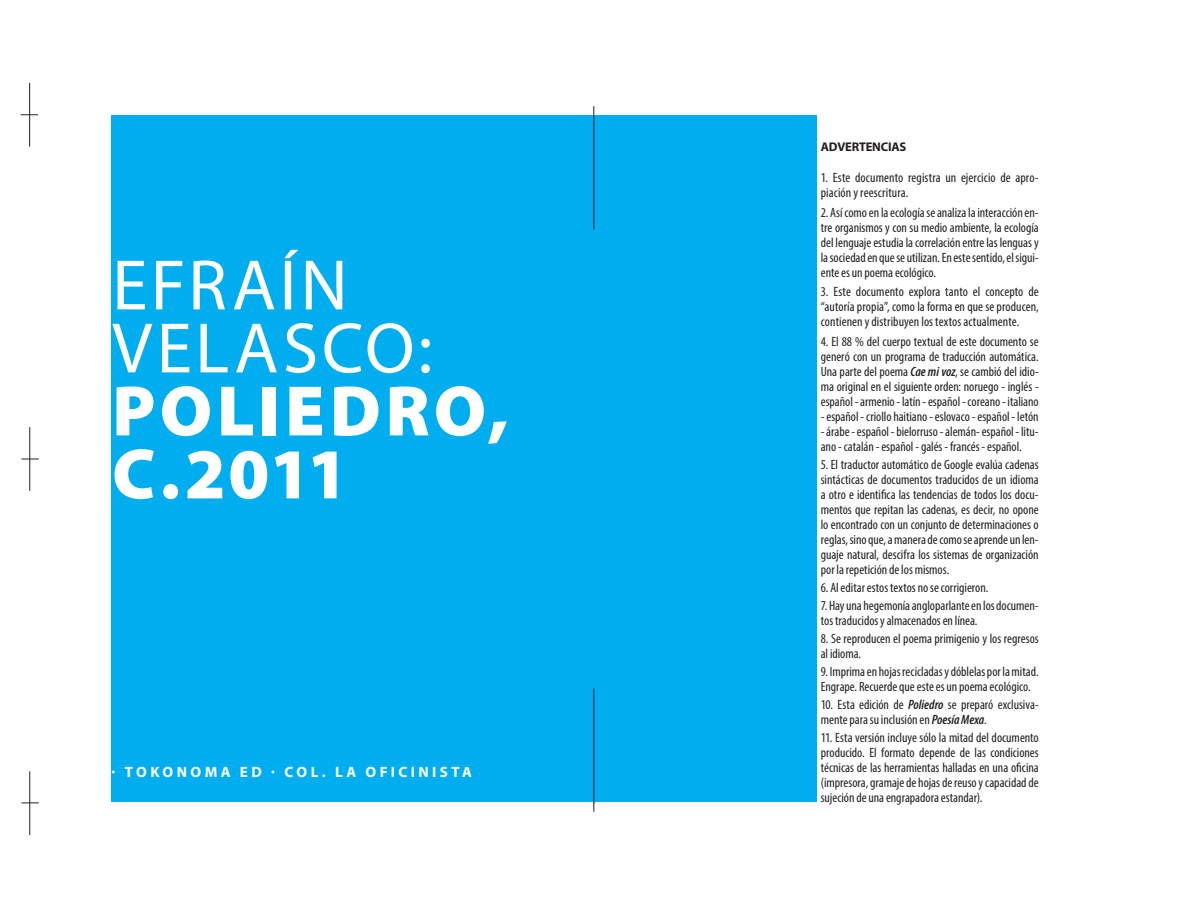
<style>
.page{position:relative;width:1188px;height:918px;background:#fff}
.page>*{position:absolute;margin:0;border:0;box-sizing:border-box;transform-origin:0 0}
.t1{font:900 72px/63px "Myriad Pro";letter-spacing:.055em;color:#fff}
.t2{font:72px/63px "Myriad Pro";letter-spacing:.05em;color:#fff}
.t3{font:700 15px "Myriad Pro";letter-spacing:.23em;color:#fff}
.t4{font:condensed 13.5px/15px "Myriad Pro";color:#231f20}
.t5{font:700 12.6px "Myriad Pro";letter-spacing:-.015em;color:#231f20}
.s1{font-style:inherit}
.s2{font-weight:600;font-style:italic}
</style>
<div class="page">
<hr style="left:594px;top:688px;width:1px;height:115px;background:#231f20">
<hr style="left:594px;top:115px;width:1px;height:115px;background:#231f20">
<div style="left:111px;top:116px;width:706px;height:686px;background:#00aeef"></div>
<hr style="left:593px;top:106px;width:1px;height:123px;background:#231f20">
<hr style="left:593px;top:688px;width:1px;height:124px;background:#231f20">
<hr style="left:29px;top:83px;width:1px;height:64px;background:#231f20">
<hr style="left:29px;top:771px;width:1px;height:64px;background:#231f20">
<hr style="left:29px;top:427px;width:1px;height:64px;background:#231f20">
<svg style="left:21px;top:802px;width:18px;height:1px"></svg>
<svg style="left:21px;top:459px;width:18px;height:1px"></svg>
<svg style="left:21px;top:114px;width:17px;height:1px"></svg>
<h1 class="t2" style="left:112px;top:253px;width:322px">EFRAÍN<br>VELASCO:</h1>
<h1 class="t1" style="left:112px;top:377px;width:398px">POLIEDRO,<br>C.2011</h1>
<p class="t3" style="left:112px;top:763px;width:362px">· TOKONOMA ED · COL. LA OFICINISTA</p>
<p class="t5" style="left:821px;top:138px;width:87px">ADVERTENCIAS</p>
<p class="t4" style="left:821px;top:170px;width:219px"><span class="s1">1.</span> Este documento registra un ejercicio de apro&shy;piación y reescritura.</p>
<p class="t4" style="left:821px;top:205px;width:219px;text-align:justify"><span class="s1">2.</span> Así como en la ecología se analiza la interacción en&shy;tre organismos y con su medio ambiente, la ecología del lenguaje estudia la correlación entre las lenguas y la sociedad en que se utilizan. En este sentido, el sigui&shy;ente es un poema ecológico.</p>
<p class="t4" style="left:821px;top:284px;width:219px;text-align:justify">3<span class="s1">.</span> Este documento explora tanto el concepto de “autoría propia”, como la forma en que se producen, contienen y distribuyen los textos actualmente.</p>
<p class="t4" style="left:821px;top:334px;width:219px;text-align:justify"><span class="s1">4.</span> El 88 % del cuerpo textual de este documento se generó con un programa de traducción automática.<br>Una parte del poema <span class="s2">Cae mi voz</span>, se cambió del idio&shy;ma original en el siguiente orden: noruego - inglés - español - armenio - latín - español - coreano - italiano</p>
<p class="t4" style="left:821px;top:409px;width:219px">- español - criollo haitiano - eslovaco - español - letón</p>
<p class="t4" style="left:821px;top:424px;width:219px">- árabe - español - bielorruso - alemán- español - litu&shy;ano - catalán - español - galés - francés - español.</p>
<p class="t4" style="left:821px;top:457px;width:219px;text-align:justify"><span class="s1">5.</span> El traductor automático de Google evalúa cadenas sintácticas de documentos traducidos de un idioma a otro e identifica las tendencias de todos los docu&shy;mentos que repitan las cadenas, es decir, no opone lo encontrado con un conjunto de determinaciones o reglas, sino que, a manera de como se aprende un len&shy;guaje natural, descifra los sistemas de organización por la repetición de los mismos.</p>
<p class="t4" style="left:821px;top:580px;width:169px"><span class="s1">6.</span> Al editar estos textos no se corrigieron.</p>
<p class="t4" style="left:821px;top:598px;width:219px"><span class="s1">7.</span> Hay una hegemonía angloparlante en los documen&shy;tos traducidos y almacenados en línea.</p>
<p class="t4" style="left:821px;top:631px;width:219px"><span class="s1">8.</span> Se reproducen el poema primigenio y los regresos al idioma.</p>
<p class="t4" style="left:821px;top:664px;width:219px"><span class="s1">9.</span> Imprima en hojas recicladas y dóblelas por la mitad.<br>Engrape. Recuerde que este es un poema ecológico.</p>
<p class="t4" style="left:821px;top:697px;width:219px">10. Esta edición de <span class="s2">Poliedro</span> se preparó exclusiva&shy;mente para su inclusión en <span class="s2">Poesía Mexa</span>.</p>
<p class="t4" style="left:821px;top:730px;width:219px;text-align:justify">11. Esta versión incluye sólo la mitad del documento producido. El formato depende de las condiciones técnicas de las herramientas halladas en una oficina (impresora, gramaje de hojas de reuso y capacidad de sujeción de una engrapadora estandar).</p>
</div>
